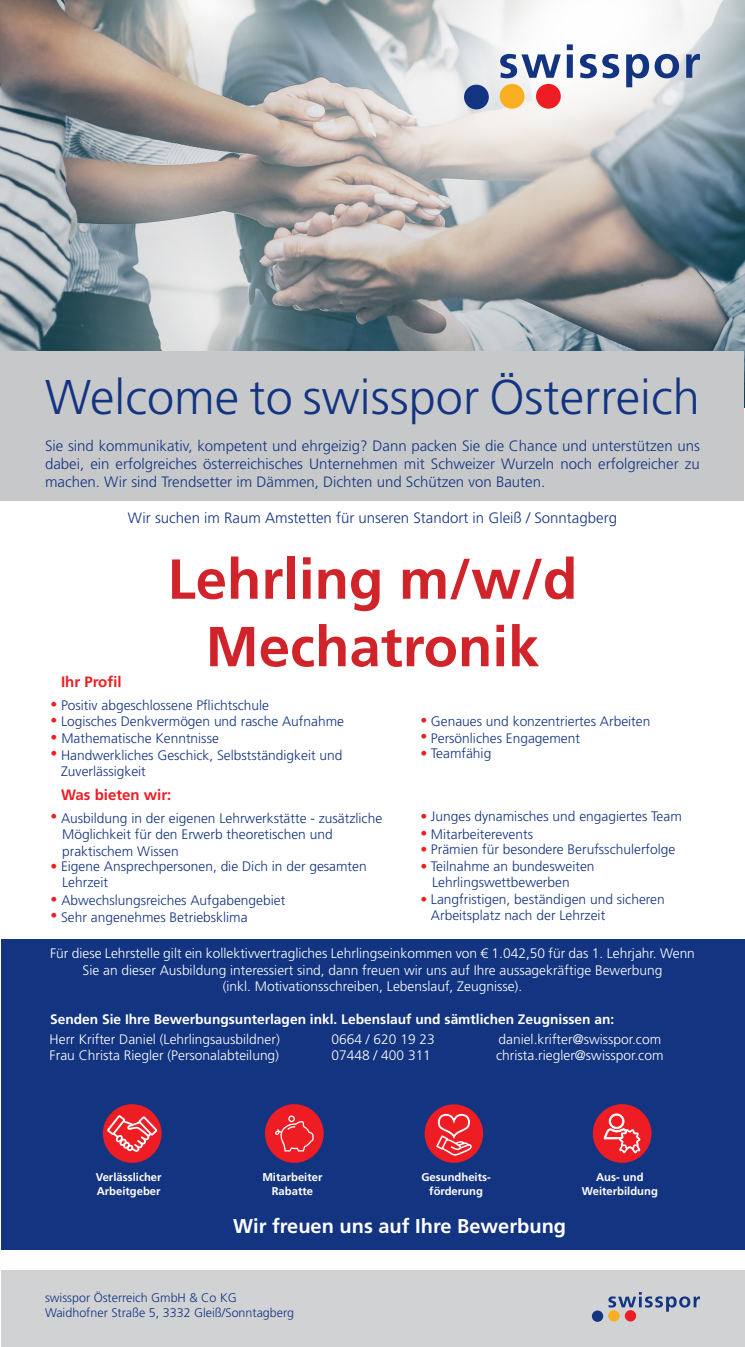
<style>
.page{position:relative;width:745px;height:1347px;background:#fff}
.page>*{position:absolute;margin:0;border:0;box-sizing:border-box;transform-origin:0 0}
.t1{font:700 56.25px "Frutiger LT Std";color:#d1232a}
.t2{font:300 48.75px "Frutiger LT Std";color:#133481}
.t3{font:700 20px "Frutiger LT Std";color:#fff}
.t4{font:300 15px/18px "Frutiger LT Std";color:#133481;text-align:justify}
.t5{font:700 15px "Frutiger LT Std";color:#ee1d23}
.t6{font:300 13.75px "Frutiger LT Std";color:#133481}
.t7{font:300 13.75px/16.5px "Frutiger LT Std";color:#fff;text-align:center}
.t8{font:700 13.75px "Frutiger LT Std";color:#fff}
.t9{font:300 12.5px "Frutiger LT Std";color:#133481}
.t10{font:700 11.25px "Frutiger LT Std";color:#fff}
.s1{color:#ee1d23}
</style>
<div class="page">
<div style="left:1px;top:938px;width:743px;height:311px;background:#133481"></div>
<img style="left:1px;top:0;width:742px;height:351px">
<svg style="left:500px;top:54px;width:60px;height:24px"></svg>
<svg style="left:566px;top:44px;width:6px;height:34px"></svg>
<svg style="left:579px;top:54px;width:17px;height:24px"></svg>
<svg style="left:602px;top:54px;width:16px;height:24px"></svg>
<svg style="left:625px;top:54px;width:23px;height:33px"></svg>
<svg style="left:654px;top:54px;width:24px;height:24px"></svg>
<svg style="left:685px;top:54px;width:14px;height:24px"></svg>
<div style="left:463px;top:85px;width:25px;height:24px;background:#133481;border-radius:50%"></div>
<div style="left:499px;top:84px;width:25px;height:25px;background:#faae21;border-radius:50%"></div>
<div style="left:535px;top:84px;width:25px;height:25px;background:#ee1d23;border-radius:50%"></div>
<div style="left:1px;top:351px;width:742px;height:149px;background:#c7c8ca"></div>
<div style="left:1px;top:1270px;width:743px;height:76px;background:#d1d2d4"></div>
<svg style="left:608px;top:1292px;width:91px;height:19px"></svg>
<div style="left:591px;top:1310px;width:11px;height:11px;background:#133481;border-radius:50%"></div>
<div style="left:607px;top:1310px;width:12px;height:11px;background:#faae21;border-radius:50%"></div>
<div style="left:624px;top:1310px;width:11px;height:11px;background:#ee1d23;border-radius:50%"></div>
<div style="left:103px;top:1104px;width:58px;height:58px;background:#ee1d23;border-radius:50%"></div>
<svg style="left:107px;top:1115px;width:50px;height:36px"></svg>
<div style="left:592px;top:1104px;width:59px;height:58px;background:#ee1d23;border-radius:50%"></div>
<svg style="left:603px;top:1113px;width:37px;height:40px"></svg>
<div style="left:265px;top:1104px;width:58px;height:58px;background:#ee1d23;border-radius:50%"></div>
<svg style="left:275px;top:1115px;width:38px;height:36px"></svg>
<div style="left:424px;top:1104px;width:59px;height:58px;background:#ee1d23;border-radius:50%"></div>
<svg style="left:436px;top:1113px;width:36px;height:42px"></svg>
<p class="t2" style="left:45px;top:370px;width:656px">Welcome to swisspor Österreich</p>
<p class="t4" style="left:45px;top:437px;width:656px">Sie sind kommunikativ, kompetent und ehrgeizig? Dann packen Sie die Chance und unterstützen uns dabei, ein erfolgreiches österreichisches Unternehmen mit Schweizer Wurzeln noch erfolgreicher zu machen. Wir sind Trendsetter im Dämmen, Dichten und Schützen von Bauten.</p>
<p class="t4" style="left:128px;top:509px;width:490px">Wir suchen im Raum Amstetten für unseren Standort in Gleiß / Sonntagberg</p>
<p class="t1" style="left:167px;top:546px;width:411px">Lehrling m/w/d</p>
<p class="t1" style="left:205px;top:613px;width:335px">Mechatronik</p>
<p class="t5" style="left:61px;top:673px;width:62px">Ihr Profil</p>
<p class="t6" style="left:51px;top:697px;width:220px"><span class="s1">•</span> Positiv abgeschlossene Pflichtschule</p>
<p class="t6" style="left:51px;top:714px;width:295px"><span class="s1">•</span> Logisches Denkvermögen und rasche Aufnahme</p>
<p class="t6" style="left:51px;top:730px;width:170px"><span class="s1">•</span> Mathematische Kenntnisse</p>
<p class="t6" style="left:51px;top:747px;width:293px"><span class="s1">•</span> Handwerkliches Geschick, Selbstständigkeit und</p>
<p class="t6" style="left:61px;top:763px;width:86px">Zuverlässigkeit</p>
<p class="t5" style="left:61px;top:786px;width:112px">Was bieten wir:</p>
<p class="t6" style="left:51px;top:810px;width:333px"><span class="s1">•</span> Ausbildung in der eigenen Lehrwerkstätte - zusätzliche</p>
<p class="t6" style="left:62px;top:826px;width:272px">Möglichkeit für den Erwerb theoretischen und</p>
<p class="t6" style="left:62px;top:843px;width:118px">praktischem Wissen</p>
<p class="t6" style="left:51px;top:858px;width:317px"><span class="s1">•</span> Eigene Ansprechpersonen, die Dich in der gesamten</p>
<p class="t6" style="left:62px;top:875px;width:47px">Lehrzeit</p>
<p class="t6" style="left:51px;top:892px;width:236px"><span class="s1">•</span> Abwechslungsreiches Aufgabengebiet</p>
<p class="t6" style="left:51px;top:909px;width:198px"><span class="s1">•</span> Sehr angenehmes Betriebsklima</p>
<p class="t6" style="left:420px;top:713px;width:231px"><span class="s1">•</span> Genaues und konzentriertes Arbeiten</p>
<p class="t6" style="left:420px;top:730px;width:161px"><span class="s1">•</span> Persönliches Engagement</p>
<p class="t6" style="left:420px;top:745px;width:72px"><span class="s1">•</span> Teamfähig</p>
<p class="t6" style="left:420px;top:809px;width:262px"><span class="s1">•</span> Junges dynamisches und engagiertes Team</p>
<p class="t6" style="left:420px;top:826px;width:114px"><span class="s1">•</span> Mitarbeiterevents</p>
<p class="t6" style="left:420px;top:842px;width:256px"><span class="s1">•</span> Prämien für besondere Berufsschulerfolge</p>
<p class="t6" style="left:420px;top:858px;width:175px"><span class="s1">•</span> Teilnahme an bundesweiten</p>
<p class="t6" style="left:432px;top:875px;width:139px">Lehrlingswettbewerben</p>
<p class="t6" style="left:420px;top:891px;width:245px"><span class="s1">•</span> Langfristigen, beständigen und sicheren</p>
<p class="t6" style="left:430px;top:908px;width:176px">Arbeitsplatz nach der Lehrzeit</p>
<p class="t7" style="left:50px;top:945px;width:646px">Für diese Lehrstelle gilt ein kollektivvertragliches Lehrlingseinkommen von € 1.042,50 für das 1. Lehrjahr. Wenn<br>Sie an dieser Ausbildung interessiert sind, dann freuen wir uns auf Ihre aussagekräftige Bewerbung</p>
<p class="t7" style="left:222px;top:978px;width:301px">(inkl. Motivationsschreiben, Lebenslauf, Zeugnisse).</p>
<p class="t8" style="left:50px;top:1011px;width:565px">Senden Sie Ihre Bewerbungsunterlagen inkl. Lebenslauf und sämtlichen Zeugnissen an:</p>
<p class="t7" style="left:50px;top:1030px;width:231px">Herr Krifter Daniel (Lehrlingsausbildner)</p>
<p class="t7" style="left:331px;top:1030px;width:105px">0664 / 620 19 23</p>
<p class="t7" style="left:498px;top:1030px;width:164px">daniel.krifter@swisspor.com</p>
<p class="t7" style="left:50px;top:1047px;width:231px">Frau Christa Riegler (Personalabteilung)</p>
<p class="t7" style="left:331px;top:1047px;width:101px">07448 / 400 311</p>
<p class="t7" style="left:496px;top:1047px;width:169px">christa.riegler@swisspor.com</p>
<p class="t10" style="left:96px;top:1170px;width:67px">Verlässlicher</p>
<p class="t10" style="left:97px;top:1184px;width:65px">Arbeitgeber</p>
<p class="t10" style="left:262px;top:1170px;width:62px">Mitarbeiter</p>
<p class="t10" style="left:271px;top:1184px;width:43px">Rabatte</p>
<p class="t10" style="left:421px;top:1170px;width:71px">Gesundheits-</p>
<p class="t10" style="left:429px;top:1184px;width:55px">förderung</p>
<p class="t3" style="left:233px;top:1214px;width:334px">Wir freuen uns auf Ihre Bewerbung</p>
<p class="t10" style="left:595px;top:1170px;width:49px">Aus- und</p>
<p class="t10" style="left:581px;top:1184px;width:78px">Weiterbildung</p>
<p class="t9" style="left:45px;top:1290px;width:193px">swisspor Österreich GmbH &amp; Co KG</p>
<p class="t9" style="left:45px;top:1305px;width:250px">Waidhofner Straße 5, 3332 Gleiß/Sonntagberg</p>
</div>
